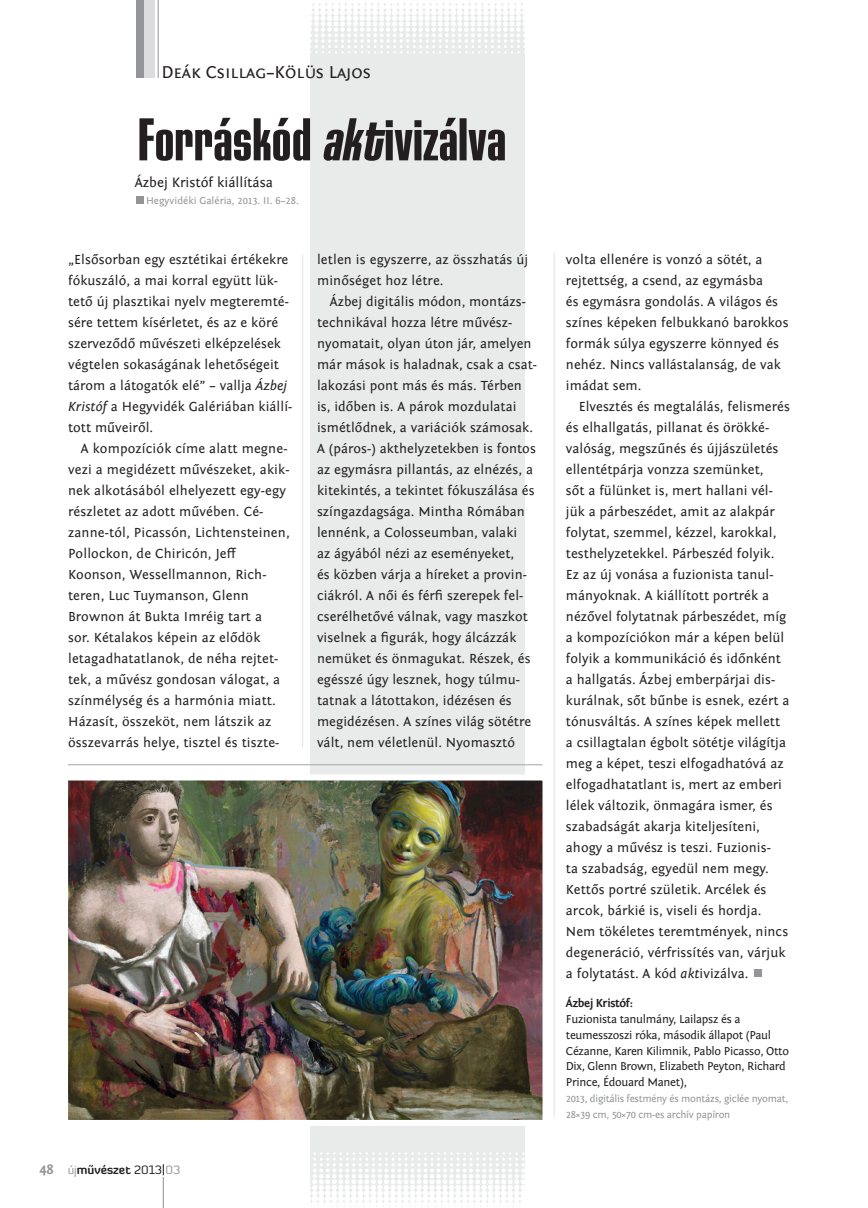
<style>
.page{position:relative;width:868px;height:1208px;background:#fff}
.page>*{position:absolute;margin:0;border:0;box-sizing:border-box;transform-origin:0 0}
.t1{font:18px "Fontin Sans Small Caps";color:#231f20}
.t2{font:14.25px "Fontin Sans";color:#231f20}
.t3{font:700 14.25px "Fontin Sans";color:#939598}
.Normál{font:13.8px/21px "Fontin Sans";letter-spacing:.005em;color:#231f20}
.t4{font:12px/15.8px "Fontin Sans";letter-spacing:-.025em;color:#231f20}
.t5{font:700 12px "Diavlo";color:#231f20}
.t6{font:10.5px/15.8px "Fontin Sans";letter-spacing:-.025em;color:#939598}
.t7{font:10.5px "Fontin Sans";color:#939598}
.s1{font-style:italic}
.s2{font-weight:400;color:#939598}
.s3{font-weight:400}
.s4{font-weight:700}
</style>
<div class="page">
<hr style="left:163px;top:1177px;width:1px;height:31px;background:#939598">
<div style="left:754px;top:969px;width:7px;height:8px;background:#939598"></div>
<div style="left:310px;top:0;width:215px;height:1206px;background:#e9eaea"></div>
<hr style="left:302px;top:254px;width:1px;height:493px;background:#a8a9ad">
<hr style="left:553px;top:252px;width:1px;height:866px;background:#a8a9ad">
<svg style="left:310px;top:0;width:215px;height:53px"></svg>
<svg style="left:310px;top:1152px;width:215px;height:55px"></svg>
<hr style="left:158px;top:0;width:1px;height:78px;background:#939598">
<svg style="left:143px;top:0;width:11px;height:78px"></svg>
<div style="left:136px;top:0;width:7px;height:78px;background:#939598"></div>
<div style="left:136px;top:196px;width:7px;height:8px;background:#939598"></div>
<img style="left:68px;top:774px;width:475px;height:352px">
<hr style="left:68px;top:764px;width:474px;height:1px;background:#a8a9ad">
<svg style="left:139px;top:118px;width:366px;height:43px"></svg>
<p class="t1" style="left:161px;top:62px;width:211px">Deák Csillag–Kölüs Lajos</p>
<p class="t2" style="left:135px;top:174px;width:140px">Ázbej Kristóf kiállítása</p>
<p class="t7" style="left:146px;top:194px;width:154px">Hegyvidéki Galéria, 2013. II. 6–28.</p>
<p class="Normál" style="left:68px;top:249px;width:226px">„Elsősorban egy esztétikai értékekre fókuszáló, a mai korral együtt lük&shy;tető új plasztikai nyelv megteremté&shy;sére tettem kísérletet, és az e köré szerveződő művészeti elképzelések végtelen sokaságának lehetőségeit tárom a látogatók elé” – vallja <span class="s1">Ázbej Kristóf</span> a Hegyvidék Galériában kiállí&shy;tott műveiről.</p>
<p class="Normál" style="left:68px;top:438px;width:223px;text-indent:13px">A kompozíciók címe alatt megne&shy;vezi a megidézett művészeket, akik&shy;nek alkotásából elhelyezett egy-egy részletet az adott művében. Cé&shy;zanne-tól, Picassón, Lichtensteinen, Pollockon, de Chiricón, Jeff Koonson, Wessellmannon, Rich&shy;teren, Luc Tuymanson, Glenn Brownon át Bukta Imréig tart a<br>sor. Kétalakos képein az elődök letagadhatatlanok, de néha rejtet&shy;tek, a művész gondosan válogat, a színmélység és a harmónia miatt.<br>Házasít, összeköt, nem látszik az összevarrás helye, tisztel és tiszte-</p>
<p class="Normál" style="left:317px;top:249px;width:213px">letlen is egyszerre, az összhatás új minőséget hoz létre.</p>
<p class="Normál" style="left:317px;top:291px;width:221px;text-indent:13px">Ázbej digitális módon, montázs&shy;technikával hozza létre művész&shy;nyomatait, olyan úton jár, amelyen már mások is haladnak, csak a csat&shy;lakozási pont más és más. Térben is, időben is. A párok mozdulatai ismétlődnek, a variációk számosak.<br>A (páros-) akthelyzetekben is fontos az egymásra pillantás, az elnézés, a kitekintés, a tekintet fókuszálása és színgazdagsága. Mintha Rómában lennénk, a Colosseumban, valaki<br>az ágyából nézi az eseményeket,<br>és közben várja a híreket a provin&shy;ciákról. A női és férfi szerepek fel&shy;cserélhetővé válnak, vagy maszkot viselnek a figurák, hogy álcázzák nemüket és önmagukat. Részek, és egésszé úgy lesznek, hogy túlmu&shy;tatnak a látottakon, idézésen és megidézésen. A színes világ sötétre vált, nem véletlenül. Nyomasztó</p>
<p class="t3" style="left:39px;top:1161px;width:16px">48</p>
<p class="t5" style="left:68px;top:1161px;width:114px"><span class="s2">új</span>művészet <span class="s3">2013</span> <span class="s2">03</span></p>
<p class="Normál" style="left:566px;top:249px;width:224px">volta ellenére is vonzó a sötét, a rejtettség, a csend, az egymásba<br>és egymásra gondolás. A világos és színes képeken felbukkanó barokkos formák súlya egyszerre könnyed és nehéz. Nincs vallástalanság, de vak imádat sem.</p>
<p class="Normál" style="left:566px;top:396px;width:225px;text-indent:13px">Elvesztés és megtalálás, felismerés és elhallgatás, pillanat és örökké&shy;valóság, megszűnés és újjászületés ellentétpárja vonzza szemünket,<br>sőt a fülünket is, mert hallani vél&shy;jük a párbeszédet, amit az alakpár folytat, szemmel, kézzel, karokkal, testhelyzetekkel. Párbeszéd folyik.<br>Ez az új vonása a fuzionista tanul&shy;mányoknak. A kiállított portrék a nézővel folytatnak párbeszédet, míg a kompozíciókon már a képen belül folyik a kommunikáció és időnként a hallgatás. Ázbej emberpárjai dis&shy;kurálnak, sőt bűnbe is esnek, ezért a tónusváltás. A színes képek mellett a csillagtalan égbolt sötétje világítja meg a képet, teszi elfogadhatóvá az elfogadhatatlant is, mert az emberi lélek változik, önmagára ismer, és szabadságát akarja kiteljesíteni, ahogy a művész is teszi. Fuzionis-<br>ta szabadság, egyedül nem megy.<br>Kettős portré születik. Arcélek és arcok, bárkié is, viseli és hordja.<br>Nem tökéletes teremtmények, nincs degeneráció, vérfrissítés van, várjuk a folytatást. A kód <span class="s1">akt</span>ivizálva.</p>
<p class="t4" style="left:566px;top:995px;width:224px"><span class="s4">Ázbej Kristóf:<br></span>Fuzionista tanulmány, Lailapsz és a teumesszoszi róka, második állapot (Paul Cézanne, Karen Kilimnik, Pablo Picasso, Otto Dix, Glenn Brown, Elizabeth Peyton, Richard Prince, Édouard Manet),</p>
<p class="t6" style="left:566px;top:1090px;width:224px">2013, digitális festmény és montázs, giclée nyomat,<br>28×39 cm, 50×70 cm-es archív papíron</p>
</div>
